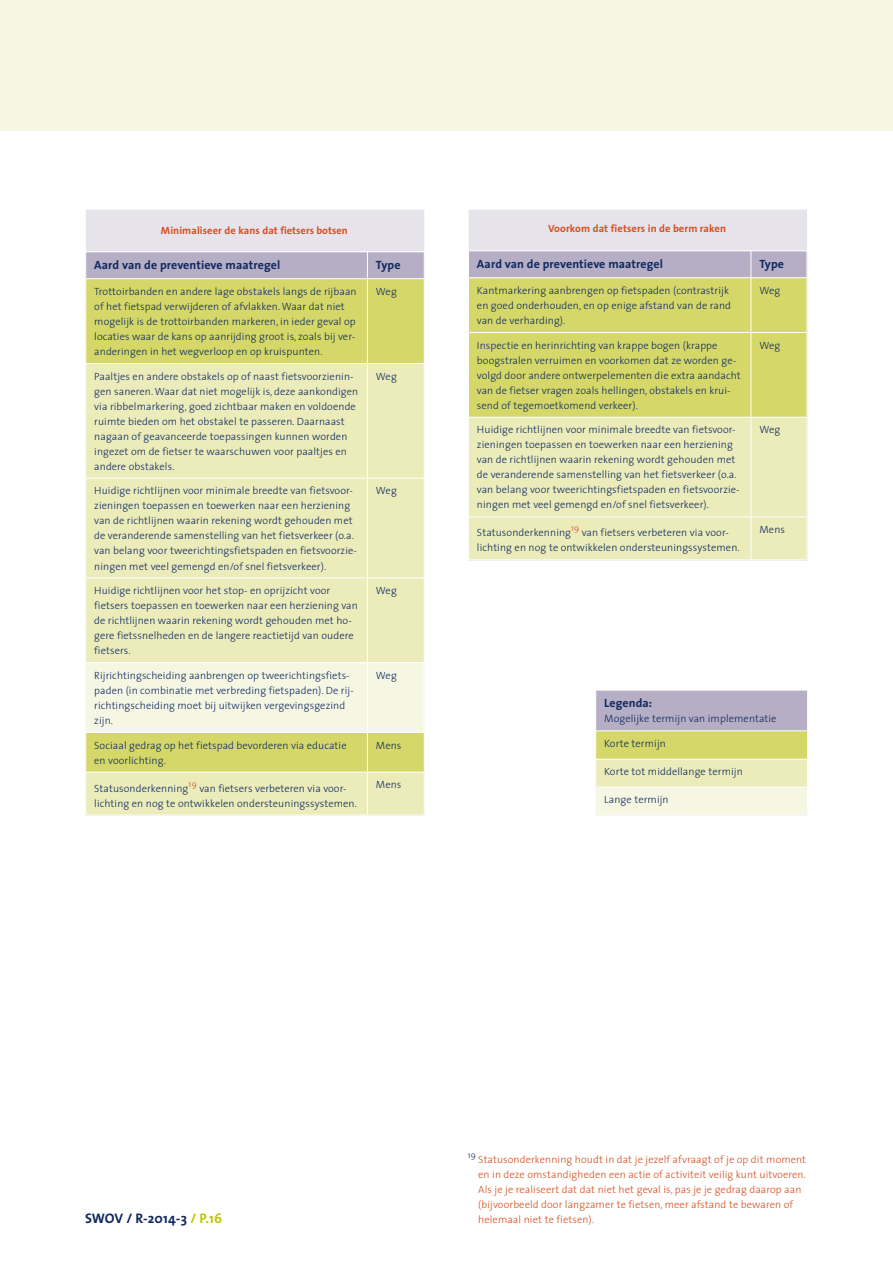
<style>
.page{position:relative;width:893px;height:1263px;background:#fff}
.page>*{position:absolute;margin:0;border:0;box-sizing:border-box;transform-origin:0 0}
.t1{font:700 13.8px "The Sans";letter-spacing:.01em;color:#10295f}
.t2{font:700 12px "The Sans";letter-spacing:.01em;color:#10295f}
.t3{font:300 10.5px/15px "The Sans";letter-spacing:.01em;color:#10295f}
.t4{font:300 10.5px/15px "The Sans";letter-spacing:.01em;color:#d64f21}
.t5{font:700 10.5px "The Sans";letter-spacing:.01em;color:#d64f21}
.t6{font:300 8.7px "The Sans";color:#d64f21}
.t7{font:300 8.7px "The Sans";color:#10295f}
.s1{color:#c1c800}
</style>
<div class="page">
<div style="left:0;top:0;width:893px;height:131px;background:#f6f7e3"></div>
<div style="left:469px;top:278px;width:338px;height:139px;background:#d5d868"></div>
<div style="left:469px;top:418px;width:338px;height:141px;background:#ebecba"></div>
<hr style="left:751px;top:278px;width:1px;height:54px;background:#fff">
<hr style="left:468px;top:332px;width:283px;height:1px;background:#fff">
<hr style="left:751px;top:332px;width:56px;height:1px;background:#fff">
<hr style="left:751px;top:333px;width:1px;height:84px;background:#fff">
<hr style="left:751px;top:418px;width:1px;height:98px;background:#fff">
<hr style="left:468px;top:516px;width:283px;height:1px;background:#fff">
<hr style="left:751px;top:516px;width:56px;height:1px;background:#fff">
<hr style="left:751px;top:517px;width:1px;height:42px;background:#fff">
<div style="left:469px;top:251px;width:339px;height:27px;background:#b5aec4"></div>
<hr style="left:468px;top:277px;width:283px;height:1px;background:#fff">
<hr style="left:751px;top:277px;width:56px;height:1px;background:#fff">
<div style="left:468px;top:209px;width:340px;height:42px;background:#e6e3eb;border:1px solid #fff"></div>
<div style="left:86px;top:279px;width:338px;height:84px;background:#d5d868"></div>
<svg style="left:86px;top:364px;width:338px;height:451px;background:#e8eab2"></svg>
<div style="left:86px;top:663px;width:338px;height:69px;background:#f6f7e3"></div>
<hr style="left:367px;top:279px;width:1px;height:84px;background:#fff">
<hr style="left:367px;top:364px;width:1px;height:114px;background:#fff">
<hr style="left:85px;top:478px;width:282px;height:1px;background:#fff">
<hr style="left:367px;top:478px;width:58px;height:1px;background:#fff">
<hr style="left:367px;top:479px;width:1px;height:98px;background:#fff">
<hr style="left:85px;top:577px;width:282px;height:1px;background:#fff">
<hr style="left:367px;top:577px;width:58px;height:1px;background:#fff">
<hr style="left:367px;top:578px;width:1px;height:84px;background:#fff">
<hr style="left:85px;top:662px;width:282px;height:1px;background:#fff">
<hr style="left:367px;top:662px;width:58px;height:1px;background:#fff">
<hr style="left:367px;top:663px;width:1px;height:69px;background:#fff">
<hr style="left:85px;top:732px;width:282px;height:1px;background:#fff">
<hr style="left:367px;top:732px;width:58px;height:1px;background:#fff">
<hr style="left:367px;top:733px;width:1px;height:39px;background:#fff">
<hr style="left:85px;top:772px;width:282px;height:1px;background:#fff">
<hr style="left:367px;top:772px;width:58px;height:1px;background:#fff">
<hr style="left:367px;top:772px;width:1px;height:43px;background:#fff">
<svg style="left:85px;top:252px;width:340px;height:27px;background:#b8b2c6"></svg>
<div style="left:85px;top:209px;width:340px;height:43px;background:#e6e3eb;border:1px solid #fff"></div>
<div style="left:596px;top:690px;width:211px;height:41px;background:#b5aec4"></div>
<div style="left:596px;top:731px;width:211px;height:28px;background:#d5d868"></div>
<div style="left:596px;top:759px;width:211px;height:28px;background:#ebecba"></div>
<div style="left:596px;top:787px;width:211px;height:28px;background:#f6f7e3"></div>
<hr style="left:595px;top:759px;width:213px;height:1px;background:#fff">
<hr style="left:595px;top:787px;width:213px;height:1px;background:#fff">
<svg style="left:807px;top:731px;width:1px;height:56px"></svg>
<hr style="left:595px;top:690px;width:213px;height:1px;background:#fff">
<hr style="left:595px;top:730px;width:213px;height:1px;background:#fff">
<p class="t5" style="left:161px;top:221px;width:188px">Minimaliseer de kans dat fietsers botsen</p>
<p class="t2" style="left:94px;top:255px;width:187px">Aard van de preventieve maatregel</p>
<p class="t2" style="left:376px;top:255px;width:26px">Type</p>
<p class="t3" style="left:94px;top:284px;width:264px">Trottoirbanden en andere lage obstakels langs de rijbaan of het fietspad verwijderen of afvlakken. Waar dat niet mogelijk is de trottoirbanden markeren, in ieder geval op locaties waar de kans op aanrijding groot is, zoals bij ver&shy;anderingen in het wegverloop en op kruispunten.</p>
<p class="t3" style="left:376px;top:284px;width:22px">Weg</p>
<p class="t3" style="left:94px;top:368px;width:266px">Paaltjes en andere obstakels op of naast fietsvoorzienin&shy;gen saneren. Waar dat niet mogelijk is, deze aankondigen via ribbelmarkering, goed zichtbaar maken en voldoende ruimte bieden om het obstakel te passeren. Daarnaast nagaan of geavanceerde toepassingen kunnen worden ingezet om de fietser te waarschuwen voor paaltjes en andere obstakels.</p>
<p class="t3" style="left:376px;top:368px;width:22px">Weg</p>
<p class="t3" style="left:94px;top:483px;width:264px">Huidige richtlijnen voor minimale breedte van fietsvoor&shy;zieningen toepassen en toewerken naar een herziening van de richtlijnen waarin rekening wordt gehouden met de veranderende samenstelling van het fietsverkeer (o.a. van belang voor tweerichtingsfietspaden en fietsvoorzie&shy;ningen met veel gemengd en/of snel fietsverkeer).</p>
<p class="t3" style="left:376px;top:483px;width:22px">Weg</p>
<p class="t3" style="left:94px;top:583px;width:265px">Huidige richtlijnen voor het stop- en oprijzicht voor fietsers toepassen en toewerken naar een herziening van de richtlijnen waarin rekening wordt gehouden met ho&shy;gere fietssnelheden en de langere reactietijd van oudere fietsers.</p>
<p class="t3" style="left:376px;top:583px;width:22px">Weg</p>
<p class="t3" style="left:94px;top:667px;width:261px">Rijrichtingscheiding aanbrengen op tweerichtingsfiets&shy;paden (in combinatie met verbreding fietspaden). De rij&shy;richtingscheiding moet bij uitwijken vergevingsgezind zijn.</p>
<p class="t3" style="left:376px;top:667px;width:22px">Weg</p>
<p class="t3" style="left:94px;top:737px;width:254px">Sociaal gedrag op het fietspad bevorderen via educatie en voorlichting.</p>
<p class="t3" style="left:376px;top:737px;width:27px">Mens</p>
<p class="t3" style="left:94px;top:780px;width:96px">Statusonderkenning</p>
<p class="t6" style="left:189px;top:776px;width:10px">19</p>
<p class="t3" style="left:94px;top:780px;width:264px;text-indent:105px">van fietsers verbeteren via voor&shy;lichting en nog te ontwikkelen ondersteuningssystemen.</p>
<p class="t3" style="left:376px;top:777px;width:27px">Mens</p>
<p class="t5" style="left:548px;top:219px;width:179px">Voorkom dat fietsers in de berm raken</p>
<p class="t2" style="left:477px;top:254px;width:187px">Aard van de preventieve maatregel</p>
<p class="t2" style="left:759px;top:254px;width:26px">Type</p>
<p class="t3" style="left:477px;top:283px;width:256px">Kantmarkering aanbrengen op fietspaden (contrastrijk en goed onderhouden, en op enige afstand van de rand van de verharding).</p>
<p class="t3" style="left:759px;top:283px;width:22px">Weg</p>
<p class="t3" style="left:477px;top:337px;width:265px">Inspectie en herinrichting van krappe bogen (krappe boogstralen verruimen en voorkomen dat ze worden ge&shy;volgd door andere ontwerpelementen die extra aandacht van de fietser vragen zoals hellingen, obstakels en krui&shy;send of tegemoetkomend verkeer).</p>
<p class="t3" style="left:759px;top:337px;width:22px">Weg</p>
<p class="t3" style="left:477px;top:422px;width:264px">Huidige richtlijnen voor minimale breedte van fietsvoor&shy;zieningen toepassen en toewerken naar een herziening van de richtlijnen waarin rekening wordt gehouden met de veranderende samenstelling van het fietsverkeer (o.a. van belang voor tweerichtingsfietspaden en fietsvoorzie&shy;ningen met veel gemengd en/of snel fietsverkeer).</p>
<p class="t3" style="left:759px;top:422px;width:22px">Weg</p>
<p class="t3" style="left:477px;top:525px;width:96px">Statusonderkenning</p>
<p class="t6" style="left:571px;top:521px;width:10px">19</p>
<p class="t3" style="left:477px;top:525px;width:264px;text-indent:105px">van fietsers verbeteren via voor&shy;lichting en nog te ontwikkelen ondersteuningssystemen.</p>
<p class="t3" style="left:759px;top:522px;width:27px">Mens</p>
<p class="t2" style="left:604px;top:693px;width:49px">Legenda:</p>
<p class="t3" style="left:604px;top:711px;width:174px">Mogelijke termijn van implementatie</p>
<p class="t3" style="left:604px;top:736px;width:63px">Korte termijn</p>
<p class="t3" style="left:604px;top:764px;width:140px">Korte tot middellange termijn</p>
<p class="t3" style="left:604px;top:792px;width:66px">Lange termijn</p>
<h1 class="t1" style="left:85px;top:1207px;width:139px">SWOV / R-2014-3 <span class="s1">/ P.16</span></h1>
<p class="t7" style="left:468px;top:1148px;width:10px">19</p>
<p class="t4" style="left:478px;top:1152px;width:329px">Statusonderkenning houdt in dat je jezelf afvraagt of je op dit moment en in deze omstandigheden een actie of activiteit veilig kunt uitvoeren.<br>Als je je realiseert dat dat niet het geval is, pas je je gedrag daarop aan (bijvoorbeeld door langzamer te fietsen, meer afstand te bewaren of helemaal niet te fietsen).</p>
</div>
